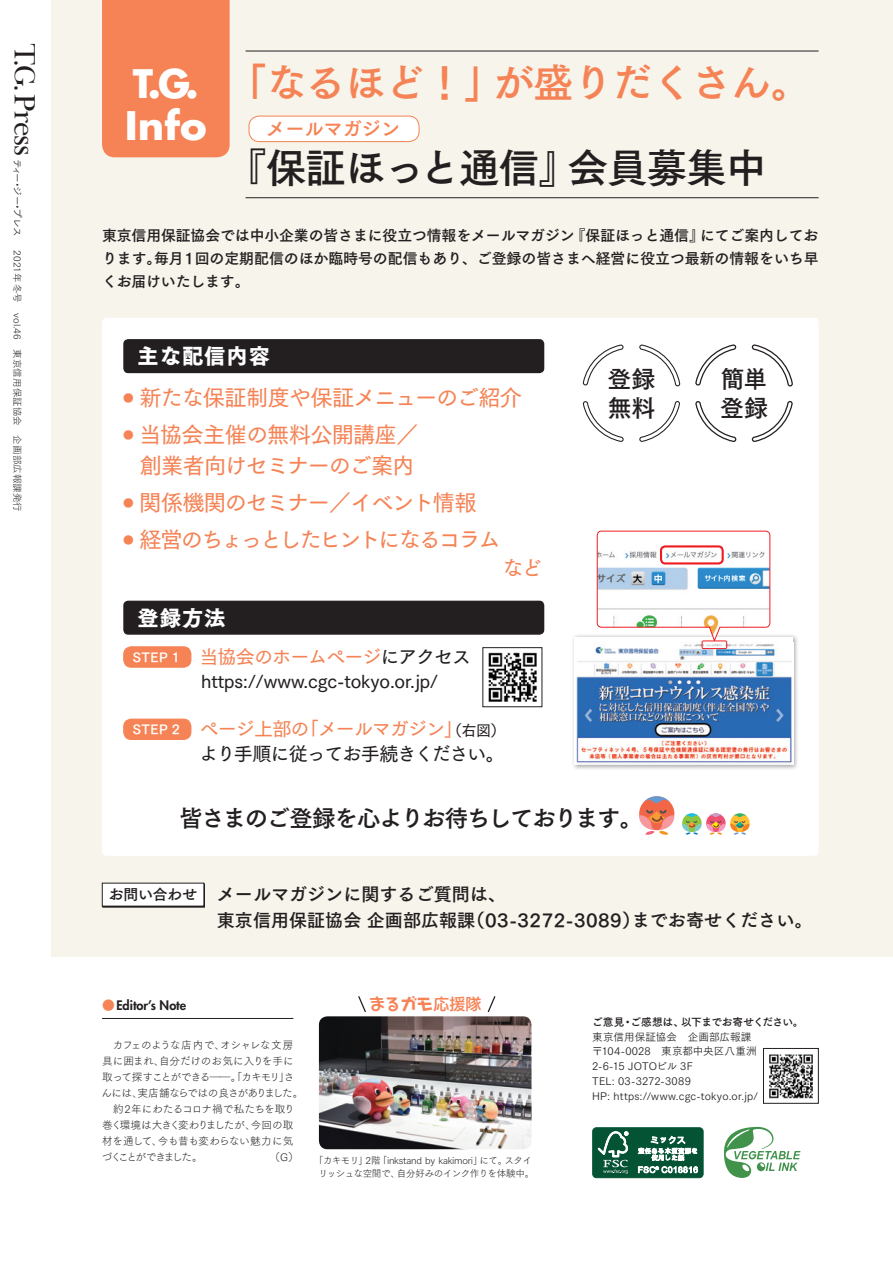
<style>
.page{position:relative;width:893px;height:1263px;background:#fff}
.page>*{position:absolute;margin:0;border:0;box-sizing:border-box;transform-origin:0 0}
.t1{font:40.35px "Tsuku Go Pro B";letter-spacing:-.02em;color:#f58355}
.t2{font:40.35px "Tsuku Go Pro B";letter-spacing:-.02em;color:#231f20}
.t3{font:700 38.25px/41.4px "Futura Std";color:#fff}
.t4{font:30.15px "Baskerville Cyr LT Std Upright";letter-spacing:-.04em;color:#231f20;scale:.95 1}
.t5{font:23.85px/29.1px "Tsuku Go Pro B";letter-spacing:-.005em;color:#231f20}
.t6{font:23.4px "Tsuku Go Pro B";letter-spacing:-.06em;color:#231f20}
.t7{font:22.35px/37.2px "Tsuku Go Pro D";letter-spacing:-.055em;color:#f58355}
.t8{font:22.35px "Tsuku Go Pro D";letter-spacing:-.11em;color:#f58355}
.t9{font:22.35px "Tsuku Go Pro D";letter-spacing:-.035em;color:#f58355}
.t10{font:21.3px "Tsuku Go Pro H";letter-spacing:.05em;color:#fff}
.t11{font:21.3px "Tsuku Go Pro D";color:#f58355}
.t12{font:19.2px "Tsuku Go Pro D";letter-spacing:-.06em;color:#f58355}
.t13{font:19.2px "Tsuku Go Pro D";letter-spacing:-.06em;color:#231f20}
.t14{font:19.2px "Tsuku Go Pro B";color:#f58355}
.t15{font:18px "Tsuku Go Pro B";color:#231f20}
.t16{font:18px "Tsuku Go Pro D";color:#231f20}
.t17{font:18px "Tsuku Go Pro B";letter-spacing:.025em;color:#231f20}
.t18{font:500 15.9px "Shin M Go Pr 6 N";color:#f58355}
.t19{font:14.85px/23.4px "Tsuku Go Pro B";letter-spacing:-.01em;color:#231f20}
.t20{font:14.85px "Tsuku Go Pro D";color:#231f20}
.t21{font:800 12.75px "Futura Std";color:#231f20}
.t22{font:12.75px "Tsuku Go Pro B";letter-spacing:.025em;color:#fff}
.t23{font:10.65px/14.9px "Tsuku Go Pro R";letter-spacing:.015em;color:#231f20}
.t24{font:10.65px/15.9px "Tsuku Go Pro L";letter-spacing:-.045em;color:#231f20}
.t25{font:10.65px/15.9px "Tsuku Go Pro L";letter-spacing:-.015em;color:#231f20}
.t26{font:10.65px "Tsuku Go Pro L";letter-spacing:-.09em;color:#231f20}
.t27{font:10.65px "Tsuku Go Pro L";letter-spacing:-.02em;color:#231f20}
.t28{font:10.65px "Tsuku Go Pro L";letter-spacing:-.08em;color:#231f20}
.t29{font:10.65px "Tsuku Go Pro B";letter-spacing:-.05em;color:#231f20}
.t30{font:10.65px "Tsuku Go Pro L";letter-spacing:-.17em;color:#231f20}
.t31{font:10.65px "Tsuku Go Pro B";letter-spacing:-.02em;color:#231f20}
.t32{font:10.65px "Tsuku Go Pro D";color:#f58355}
.t33{font:9.6px "Tsuku Go Pro L";letter-spacing:-.02em;color:#231f20}
.t34{font:9.6px "Tsuku Go Pro L";color:#231f20}
.t35{font:9.6px "Tsuku Go Pro L";letter-spacing:-.045em;color:#231f20}
.t36{font:9.6px "Tsuku Go Pro R";color:#231f20}
.t37{font:9.6px "Tsuku Go Pro L";letter-spacing:-.065em;color:#231f20}
.s1{font-size:29.1px}
.s2{color:#231f20}
.s3{font-size:14.85px;color:#231f20}
.s4{font-family:"Tsuku Go Pro B";font-weight:400;color:#f58355}
.s5{font-family:"Hase Toppo Std De";font-weight:700}
.s6{font-family:"Hase Toppo Std";font-weight:700}
</style>
<div class="page">
<div style="left:51px;top:0;width:842px;height:957px;background:#f7f4ec"></div>
<img style="left:319px;top:1016px;width:212px;height:133px">
<img style="left:769px;top:1054px;width:44px;height:45px">
<div style="left:763px;top:1048px;width:56px;height:55px;border:1px solid #231f20"></div>
<svg style="left:724px;top:1127px;width:76px;height:51px"></svg>
<div style="left:593px;top:1128px;width:110px;height:50px;background:#045334;border-radius:4px"></div>
<div style="left:592px;top:1127px;width:111px;height:51px;border:1px solid #045334;border-radius:4px"></div>
<svg style="left:598px;top:1131px;width:30px;height:43px"></svg>
<svg style="left:638px;top:1136px;width:59px;height:24px"></svg>
<svg style="left:638px;top:1166px;width:60px;height:7px"></svg>
<hr style="left:102px;top:1018px;width:191px;height:1px;background:#231f20">
<svg style="left:358px;top:996px;width:8px;height:17px"></svg>
<svg style="left:487px;top:996px;width:9px;height:17px"></svg>
<div style="left:102px;top:318px;width:717px;height:538px;background:#fff;border-radius:4px"></div>
<hr style="left:246px;top:197px;width:573px;height:1px;background:#231f20">
<hr style="left:246px;top:51px;width:573px;height:1px;background:#231f20">
<div style="left:103px;top:884px;width:102px;height:23px;border:1px solid #231f20"></div>
<div style="left:102px;top:883px;width:102px;height:23px;background:#fff"></div>
<div style="left:124px;top:340px;width:420px;height:32px;background:#231f20;border-radius:4px"></div>
<div style="left:123px;top:339px;width:421px;height:34px;border:1px solid #231f20;border-radius:4px"></div>
<div style="left:124px;top:601px;width:420px;height:33px;background:#231f20;border-radius:4px"></div>
<div style="left:123px;top:601px;width:421px;height:34px;border:1px solid #231f20;border-radius:4px"></div>
<div style="left:102px;top:0;width:128px;height:157px;background:#f58355"></div>
<svg style="left:695px;top:344px;width:42px;height:42px"></svg>
<svg style="left:695px;top:401px;width:42px;height:41px"></svg>
<svg style="left:751px;top:401px;width:42px;height:41px"></svg>
<svg style="left:751px;top:344px;width:42px;height:43px"></svg>
<svg style="left:583px;top:344px;width:40px;height:42px"></svg>
<svg style="left:582px;top:401px;width:42px;height:41px"></svg>
<svg style="left:639px;top:401px;width:41px;height:41px"></svg>
<svg style="left:639px;top:345px;width:42px;height:42px"></svg>
<div style="left:249px;top:116px;width:170px;height:26px;background:#fff;border-radius:10px"></div>
<div style="left:249px;top:116px;width:170px;height:26px;border:1px solid #f58355;border-radius:10px"></div>
<div style="left:571px;top:634px;width:228px;height:136px;background:#231f20;opacity:.4"></div>
<img style="left:574px;top:642px;width:219px;height:122px">
<div style="left:702px;top:640px;width:25px;height:9px;border:1px solid #ee1d23;border-radius:2px"></div>
<svg style="left:596px;top:530px;width:175px;height:113px"></svg>
<img style="left:639px;top:796px;width:111px;height:39px">
<div style="left:124px;top:647px;width:67px;height:20px;background:#f58355;border-radius:8px"></div>
<div style="left:123px;top:646px;width:68px;height:22px;border:1px solid #f58355;border-radius:8px"></div>
<div style="left:124px;top:719px;width:67px;height:20px;background:#f58355;border-radius:8px"></div>
<div style="left:123px;top:719px;width:68px;height:21px;border:1px solid #f58355;border-radius:8px"></div>
<img style="left:488px;top:652px;width:49px;height:50px">
<div style="left:483px;top:647px;width:59px;height:60px;border:1px solid #231f20"></div>
<div style="left:660px;top:545px;width:64px;height:19px;border:2px solid #ee1d23;border-radius:4px"></div>
<h3 class="t4" style="left:42px;top:43px;width:121px;rotate:90deg">.T <span class="s1">G</span> Press</h3>
<h3 class="t4" style="left:42px;top:84px;width:10px;rotate:90deg">.</h3>
<p class="t36" style="left:25px;top:159px;width:79px;rotate:90deg">ティージープレス</p>
<p class="t36" style="left:25px;top:180px;width:11px;rotate:90deg">・</p>
<p class="t36" style="left:25px;top:202px;width:11px;rotate:90deg">・</p>
<p class="t34" style="left:25px;top:250px;width:264px;rotate:90deg">2021年冬号　vol.46　東京信用保証協会　企画部広報課発行</p>
<h2 class="t3" style="left:125px;top:63px;width:83px">G. T .<br>Info</h2>
<h1 class="t1" style="left:226px;top:48px;width:279px">「なるほど！」</h1>
<p class="t14" style="left:266px;top:112px;width:135px">メールマガジン</p>
<h1 class="t1" style="left:493px;top:48px;width:319px">が盛りだくさん。</h1>
<h1 class="t2" style="left:226px;top:133px;width:354px">『保証ほっと通信』</h1>
<h1 class="t2" style="left:568px;top:133px;width:200px">会員募集中</h1>
<p class="t19" style="left:571px;top:222px;width:135px">『保証ほっと通信』</p>
<p class="t19" style="left:700px;top:222px;width:120px">にてご案内してお</p>
<p class="t19" style="left:154px;top:222px;width:666px;text-indent:-52px">東京信用保証協会では中小企業の皆さまに役立つ情報をメールマガジン<br>毎月1回の定期配信のほか臨時号の配信もあり、ご登録の皆さまへ経営に役立つ最新の情報をいち早</p>
<p class="t19" style="left:102px;top:245px;width:149px">ります。<br>くお届けいたします。</p>
<h3 class="t10" style="left:137px;top:344px;width:134px">主な配信内容</h3>
<h3 class="t7" style="left:139px;top:376px;width:384px">新たな保証制度や保証メニューのご紹介</h3>
<p class="t32" style="left:123px;top:389px;width:12px">●</p>
<p class="t32" style="left:123px;top:426px;width:12px">●</p>
<h3 class="t9" style="left:139px;top:416px;width:281px">当協会主催の無料公開講座／</h3>
<h3 class="t7" style="left:139px;top:444px;width:339px">創業者向けセミナーのご案内<br>関係機関のセミナー／イベント情報</h3>
<p class="t32" style="left:123px;top:494px;width:12px">●</p>
<h3 class="t8" style="left:139px;top:521px;width:363px">経営のちょっとしたヒントになるコラム</h3>
<p class="t32" style="left:123px;top:531px;width:12px">●</p>
<h3 class="t11" style="left:502px;top:550px;width:42px">など</h3>
<h3 class="t10" style="left:137px;top:606px;width:90px">登録方法</h3>
<p class="t22" style="left:133px;top:646px;width:48px">STEP 1</p>
<p class="t22" style="left:133px;top:718px;width:48px">STEP 2</p>
<p class="t12" style="left:199px;top:641px;width:273px">当協会のホームページ<span class="s2">にアクセス</span></p>
<p class="t16" style="left:201px;top:666px;width:238px">https://www.cgc-tokyo.or j p. /</p>
<p class="t20" style="left:462px;top:718px;width:45px">右図(</p>
<p class="t12" style="left:300px;top:712px;width:165px">「メールマガジン」<span class="s3">（</span></p>
<p class="t12" style="left:200px;top:712px;width:112px">ページ上部の</p>
<p class="t13" style="left:199px;top:738px;width:307px">より手順に従ってお手続きください。</p>
<h3 class="t5" style="left:608px;top:361px;width:49px">登録無料</h3>
<h3 class="t6" style="left:179px;top:798px;width:465px">皆さまのご登録を心よりお待ちしております。</h3>
<p class="t19" style="left:109px;top:881px;width:90px">お問い合わせ</p>
<p class="t15" style="left:217px;top:879px;width:291px">メールマガジンに関するご質問は、</p>
<h3 class="t5" style="left:720px;top:361px;width:49px">簡単登録</h3>
<p class="t21" style="left:102px;top:997px;width:86px"><span class="s4">●</span>Editor s’ Note</p>
<p class="t17" style="left:467px;top:904px;width:174px">（03-3272-3089）</p>
<p class="t15" style="left:632px;top:904px;width:182px">までお寄せください。</p>
<p class="t15" style="left:217px;top:904px;width:260px">東京信用保証協会企画部広報課</p>
<p class="t18" style="left:369px;top:991px;width:114px"><span class="s5">まる</span><span class="s6">ガモ</span>応援隊</p>
<p class="t25" style="left:159px;top:1036px;width:136px;text-indent:-57px">　カフェのような店内で、<br>自分だけのお気に入りを手に</p>
<p class="t24" style="left:220px;top:1036px;width:75px">オシャレな文房</p>
<p class="t24" style="left:102px;top:1052px;width:64px">具に囲まれ、</p>
<p class="t26" style="left:102px;top:1068px;width:194px">取って探すことができる――。「カキモリさ」</p>
<p class="t28" style="left:138px;top:1084px;width:167px">実店舗ならではの良さがありました。</p>
<p class="t24" style="left:102px;top:1084px;width:43px">んには、</p>
<p class="t27" style="left:102px;top:1100px;width:194px">　約2年にわたるコロナ禍で私たちを取り</p>
<p class="t24" style="left:251px;top:1116px;width:44px">今回の取</p>
<p class="t24" style="left:158px;top:1116px;width:137px;text-indent:-56px">巻く環境は大きく変わりましたが、<br>今も昔も変わらない魅力に気</p>
<p class="t24" style="left:102px;top:1132px;width:62px">材を通して、</p>
<p class="t30" style="left:102px;top:1148px;width:102px">づくことができました。</p>
<p class="t24" style="left:269px;top:1147px;width:31px">（G）</p>
<p class="t33" style="left:314px;top:1152px;width:56px">「カキモリ」</p>
<p class="t33" style="left:378px;top:1152px;width:106px">「inkstand by kakimori」</p>
<p class="t33" style="left:365px;top:1152px;width:17px">2階</p>
<p class="t33" style="left:504px;top:1152px;width:29px">スタイ</p>
<p class="t33" style="left:480px;top:1152px;width:29px">にて。</p>
<p class="t35" style="left:397px;top:1165px;width:139px">自分好みのインク作りを体験中。</p>
<p class="t37" style="left:318px;top:1165px;width:83px">リッシュな空間で、</p>
<p class="t31" style="left:592px;top:1012px;width:34px">ご意見</p>
<p class="t23" style="left:592px;top:1028px;width:167px">東京信用保証協会　企画部広報課〒104-0028　東京都中央区八重洲<br>2-6-15 JOTOビル 3F<br>TEL: 03-3272-3089<br>HP: https://www.cgc-tokyo.or j p. /</p>
<p class="t31" style="left:631px;top:1012px;width:55px">ご感想は、</p>
<p class="t29" style="left:681px;top:1012px;width:124px">以下までお寄せください。</p>
<p class="t31" style="left:622px;top:1012px;width:12px">・</p>
</div>
